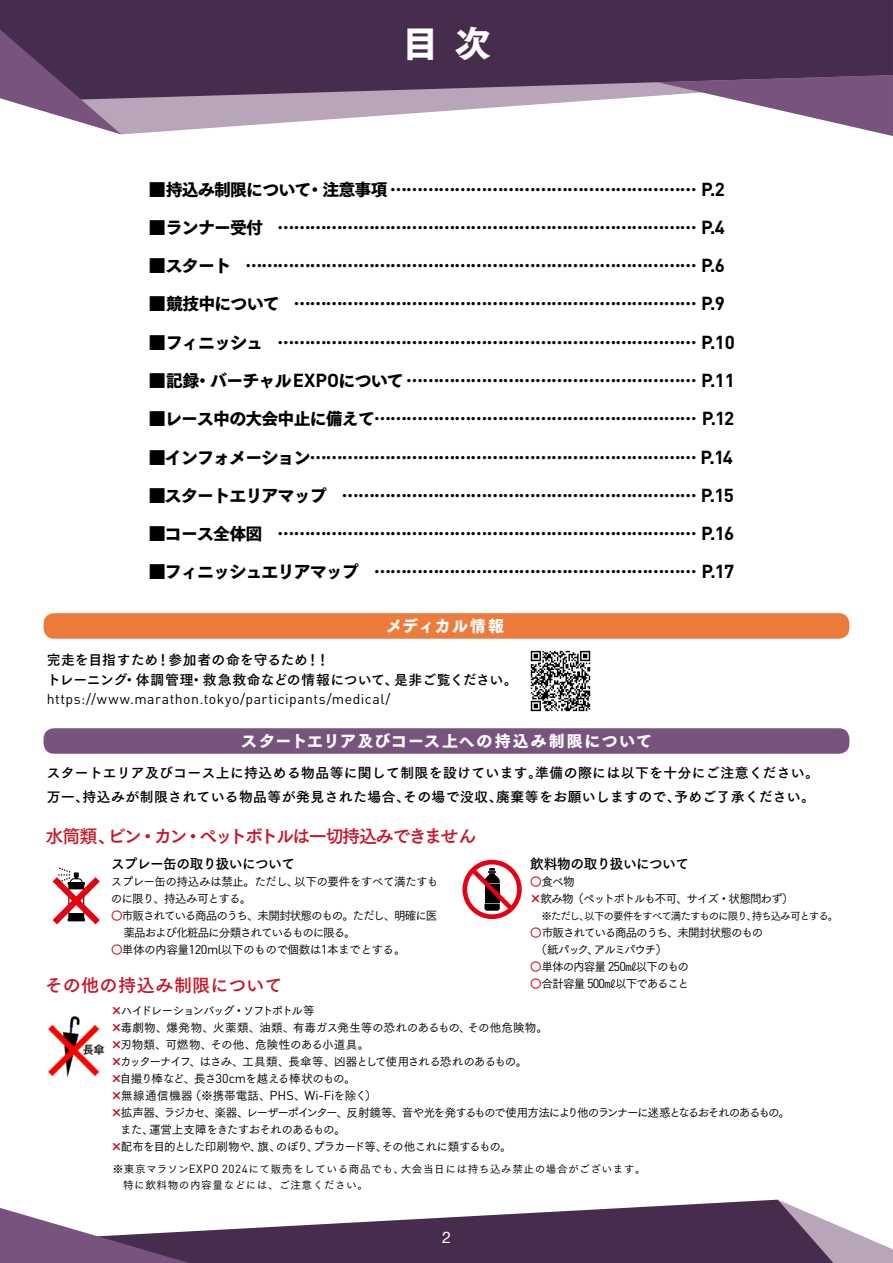
<style>
.page{position:relative;width:893px;height:1263px;background:#fff}
.page>*{position:absolute;margin:0;border:0;box-sizing:border-box;transform-origin:0 0}
.t1{font:36.15px "Tsuku Go Pro H";color:#fff}
.t2{font:18px "Tsuku Go Pro B";letter-spacing:-.095em;color:#c71628}
.t3{font:18px "Tsuku Go Pro B";letter-spacing:.015em;color:#c71628}
.t4{font:16.95px "Tsuku Go Pro H";letter-spacing:-.05em;color:#000}
.t5{font:15.9px "Tsuku Go Pro H";letter-spacing:.08em;color:#fff}
.t6{font:15.9px "Tsuku Go Pro H";letter-spacing:.04em;color:#fff}
.t7{font:15.9px "Helvetica Neue LT Std";color:#fff}
.t8{font:14.1px "DIN";letter-spacing:.035em;color:#000}
.t9{font:13.8px/23.4px "Tsuku Go Pro B";letter-spacing:.025em;color:#000}
.t10{font:13.8px/20.2px "Tsuku Go Pro B";letter-spacing:.005em;color:#000}
.t11{font:13.8px "Tsuku Go Pro B";letter-spacing:-.04em;color:#000}
.t12{font:13.8px "Tsuku Go Pro B";letter-spacing:-.035em;color:#000}
.t13{font:11.7px/17px "Tsuku Go Pro M";letter-spacing:-.08em;color:#000}
.t14{font:11.7px/17px "Tsuku Go Pro M";letter-spacing:-.05em;color:#000}
.t15{font:11.7px "Tsuku Go Pro M";letter-spacing:-.125em;color:#000}
.t16{font:11.7px "Tsuku Go Pro M";letter-spacing:-.005em;color:#000}
.t17{font:11.7px/17px "Tsuku Go Pro M";letter-spacing:-.105em;color:#000}
.t18{font:11.7px "Tsuku Go Pro M";letter-spacing:.025em;color:#000}
.t19{font:11.7px "Tsuku Go Pro M";letter-spacing:-.01em;color:#000}
.t20{font:11.7px "Tsuku Go Pro M";letter-spacing:-.13em;color:#000}
.t21{font:10.65px/15.9px "Tsuku Go Pro M";letter-spacing:.05em;color:#000}
.t22{font:10.65px "Tsuku Go Pro M";letter-spacing:-.095em;color:#000}
.s1{font-family:"DIN";font-weight:700;font-size:18.6px}
.s2{font-family:"Tsuku Go Pro H";color:#c71628}
.s3{font-family:"DIN";font-size:12.9px}
.s4{font-family:"DIN";font-size:11.7px}
</style>
<div class="page">
<svg style="left:189px;top:1199px;width:589px;height:64px;fill:#472d4d"></svg>
<svg style="left:778px;top:1200px;width:115px;height:63px"></svg>
<svg style="left:0;top:1208px;width:189px;height:55px"></svg>
<div style="left:0;top:0;width:893px;height:75px;background:#472d4d"></div>
<svg style="left:121px;top:75px;width:536px;height:59px"></svg>
<svg style="left:0;top:29px;width:121px;height:105px"></svg>
<svg style="left:657px;top:75px;width:236px;height:61px"></svg>
<div style="left:462px;top:860px;width:60px;height:59px;border:5px solid #e60012;border-radius:50%"></div>
<svg style="left:466px;top:863px;width:52px;height:52px"></svg>
<svg style="left:53px;top:867px;width:47px;height:57px"></svg>
<img style="left:48px;top:1016px;width:57px;height:62px">
<div style="left:44px;top:728px;width:805px;height:26px;background:#77537e;border-radius:10px"></div>
<div style="left:44px;top:613px;width:805px;height:26px;background:#ed7c3c;border-radius:10px"></div>
<img style="left:530px;top:650px;width:61px;height:62px">
<h1 class="t1" style="left:402px;top:23px;width:90px">目次</h1>
<p class="t4" style="left:149px;top:180px;width:577px">■持込み制限について・注意事項 ………………………………………………… <span class="s1">P.2</span></p>
<p class="t4" style="left:149px;top:218px;width:577px">■ランナー受付 …………………………………………………………………… <span class="s1">P.4</span></p>
<p class="t4" style="left:149px;top:256px;width:577px">■スタート ………………………………………………………………………… <span class="s1">P.6</span></p>
<p class="t4" style="left:149px;top:295px;width:577px">■競技中について ………………………………………………………………… <span class="s1">P.9</span></p>
<p class="t4" style="left:149px;top:333px;width:588px">■フィニッシュ …………………………………………………………………… <span class="s1">P.10</span></p>
<p class="t4" style="left:149px;top:371px;width:588px">■記録・バーチャル<span class="s1">EXPO</span>について ……………………………………………… <span class="s1">P.11</span></p>
<p class="t4" style="left:149px;top:409px;width:587px">■レース中の大会中止に備えて…………………………………………………… <span class="s1">P.12</span></p>
<p class="t4" style="left:149px;top:448px;width:586px">■インフォメーション……………………………………………………………… <span class="s1">P.14</span></p>
<p class="t4" style="left:149px;top:486px;width:586px">■スタートエリアマップ ………………………………………………………… <span class="s1">P.15</span></p>
<p class="t4" style="left:149px;top:524px;width:587px">■コース全体図 …………………………………………………………………… <span class="s1">P.16</span></p>
<p class="t4" style="left:149px;top:563px;width:587px">■フィニッシュエリアマップ …………………………………………………… <span class="s1">P.17</span></p>
<p class="t6" style="left:386px;top:617px;width:119px">メディカル情報</p>
<p class="t10" style="left:47px;top:648px;width:472px">完走を目指すため！参加者の命を守るため！！<br>トレーニング・体調管理・救急救命などの情報について、是非ご覧ください。</p>
<p class="t8" style="left:47px;top:690px;width:345px">https://www.marathon.tokyo/participants/medical/</p>
<p class="t5" style="left:241px;top:733px;width:412px">スタートエリア及びコース上への持込み制限について</p>
<p class="t9" style="left:47px;top:760px;width:774px">スタートエリア及びコース上に持込める物品等に関して制限を設けています。準備の際には以下を十分にご注意ください。万一、持込みが制限されている物品等が発見された場合、その場で没収、廃棄等をお願いしますので、予めご了承ください。</p>
<p class="t2" style="left:46px;top:820px;width:433px">水筒類、ビン・カン・ペットボトルは一切持込みできません</p>
<p class="t11" style="left:111px;top:852px;width:186px">スプレー缶の取り扱いについて</p>
<p class="t14" style="left:111px;top:872px;width:329px">スプレー缶の持込みは禁止。ただし、以下の要件をすべて満たすものに限り、持込み可とする。</p>
<p class="t13" style="left:124px;top:906px;width:315px;text-indent:-13px"><span class="s2">○</span>市販されている商品のうち、未開封状態のもの。ただし、明確に医薬品および化粧品に分類されているものに限る。</p>
<p class="t14" style="left:111px;top:940px;width:296px"><span class="s2">○</span>単体の内容量<span class="s3">120ml</span>以下のもので個数は<span class="s3">1</span>本までとする。</p>
<p class="t12" style="left:530px;top:852px;width:160px">飲料物の取り扱いについて</p>
<p class="t13" style="left:530px;top:872px;width:265px"><span class="s2">○</span>食べ物<br><span class="s2">×</span>飲み物（ペットボトルも不可、サイズ・状態問わず）</p>
<p class="t22" style="left:541px;top:907px;width:299px">※ただし、以下の要件をすべて満たすものに限り、持ち込み可とする。</p>
<p class="t17" style="left:535px;top:923px;width:229px;text-indent:-5px"><span class="s2">○</span>市販されている商品のうち、未開封状態のもの（紙パック、アルミパウチ）</p>
<p class="t13" style="left:530px;top:957px;width:161px"><span class="s2">○</span>単体の内容量 <span class="s3">250</span>㎖以下のもの</p>
<p class="t13" style="left:530px;top:974px;width:160px"><span class="s2">○</span>合計容量 <span class="s3">500</span>㎖以下であること</p>
<p class="t3" style="left:45px;top:969px;width:239px">その他の持込み制限について</p>
<p class="t20" style="left:111px;top:1001px;width:205px"><span class="s2">×</span>ハイドレーションバッグ・ソフトボトル等</p>
<p class="t16" style="left:111px;top:1018px;width:439px"><span class="s2">×</span>毒劇物、爆発物、火薬類、油類、有毒ガス発生等の恐れのあるもの、その他危険物。</p>
<p class="t19" style="left:111px;top:1035px;width:260px"><span class="s2">×</span>刃物類、可燃物、その他、危険性のある小道具。</p>
<p class="t13" style="left:111px;top:1052px;width:418px"><span class="s2">×</span>カッターナイフ、はさみ、工具類、長傘等、凶器として使用される恐れのあるもの。</p>
<p class="t13" style="left:111px;top:1069px;width:246px"><span class="s2">×</span>自撮り棒など、長さ<span class="s3">30cm</span>を越える棒状のもの。</p>
<p class="t18" style="left:111px;top:1086px;width:267px"><span class="s2">×</span>無線通信機器（※携帯電話、<span class="s3">PHS</span>、<span class="s3">Wi-Fi</span>を除く）</p>
<p class="t15" style="left:111px;top:1103px;width:681px"><span class="s2">×</span>拡声器、ラジカセ、楽器、レーザーポインター、反射鏡等、音や光を発するもので使用方法により他のランナーに迷惑となるおそれのあるもの。</p>
<p class="t13" style="left:120px;top:1120px;width:227px">また、運営上支障をきたすおそれのあるもの。</p>
<p class="t13" style="left:111px;top:1137px;width:403px"><span class="s2">×</span>配布を目的とした印刷物や、旗、のぼり、プラカード等、その他これに類するもの。</p>
<p class="t21" style="left:123px;top:1160px;width:524px;text-indent:-10px">※東京マラソン<span class="s4">EXPO 2024</span>にて販売をしている商品でも、大会当日には持ち込み禁止の場合がございます。特に飲料物の内容量などには、ご注意ください。</p>
<p class="t7" style="left:442px;top:1228px;width:10px">2</p>
</div>
